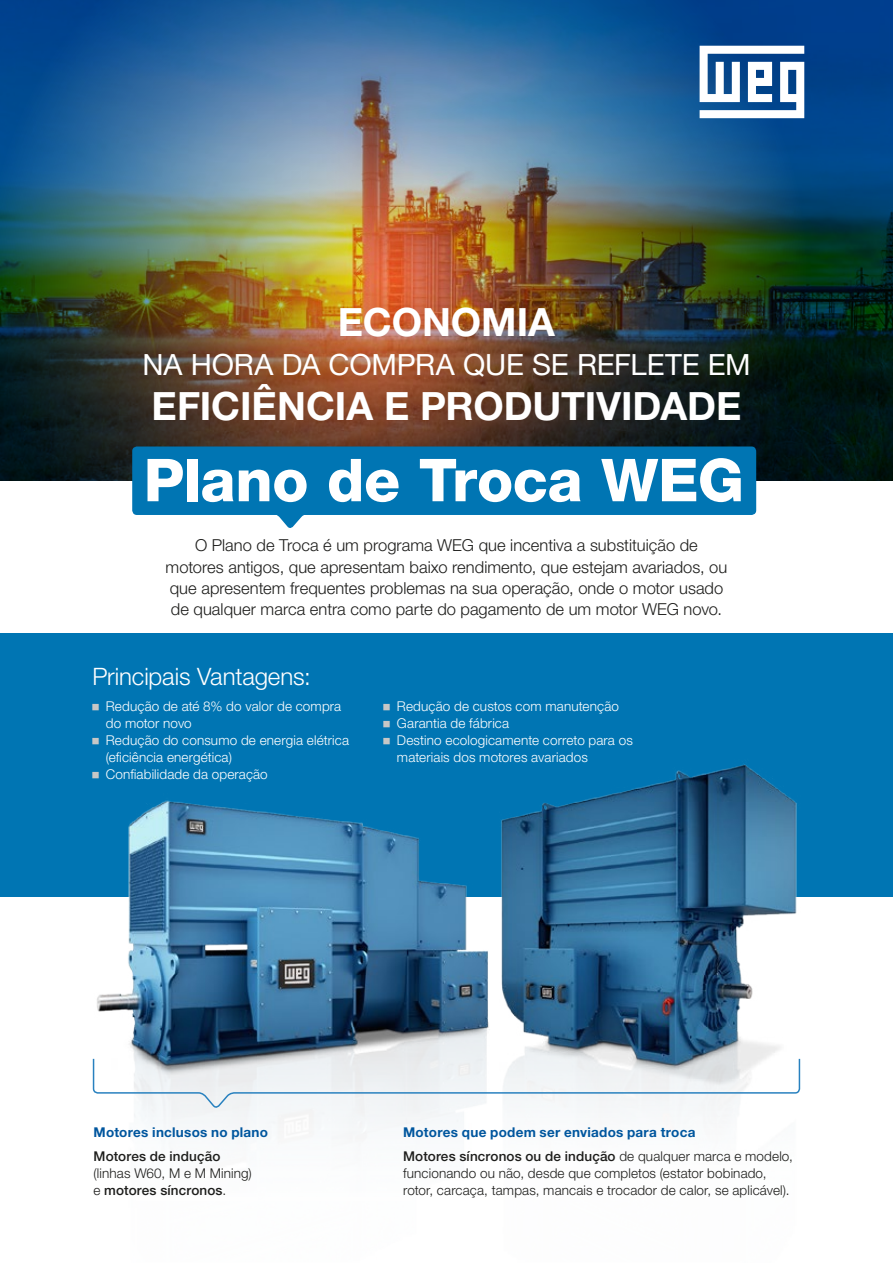
<style>
.page{position:relative;width:893px;height:1263px;background:#fff}
.page>*{position:absolute;margin:0;border:0;box-sizing:border-box;transform-origin:0 0}
.t1{font:800 59.25px "Helvetica Neue LT Pro";letter-spacing:-.005em;color:#fff}
.t2{font:700 39px "Helvetica Neue LT Pro";color:#fff}
.t3{font:29.25px "Helvetica Neue LT Pro";letter-spacing:-.005em;color:#fff}
.t4{font:300 24px "Helvetica Neue LT Pro";letter-spacing:-.005em;color:#fff}
.t5{font:300 16.5px/21.3px "Helvetica Neue LT Pro";color:#1d1d1b;text-align:center}
.t6{font:300 13.5px/17px "Helvetica Neue LT Pro";letter-spacing:.01em;color:#fff}
.t7{font:300 13.5px/17px "Helvetica Neue LT Pro";letter-spacing:.01em;color:#1d1d1b}
.t8{font:700 13.5px "Helvetica Neue LT Pro";letter-spacing:.02em;color:#00569e}
.t9{font:500 13.5px "Helvetica Neue LT Pro";letter-spacing:.01em;color:#1d1d1b}
.s1{font-weight:500}
</style>
<div class="page">
<img style="left:0;top:0;width:893px;height:480px">
<div style="left:132px;top:446px;width:624px;height:69px;background:#0075b3;border-radius:5px"></div>
<svg style="left:277px;top:515px;width:27px;height:13px"></svg>
<div style="left:0;top:634px;width:893px;height:263px;background:#0075b3"></div>
<img style="left:97px;top:764px;width:700px;height:370px">
<svg style="left:700px;top:46px;width:104px;height:72px"></svg>
<svg style="left:92px;top:1057px;width:709px;height:52px"></svg>
<svg style="left:97px;top:771px;width:2px;height:7px"></svg>
<h2 class="t2" style="left:338px;top:298px;width:219px">ECONOMIA</h2>
<h3 class="t3" style="left:142px;top:346px;width:610px">NA HORA DA COMPRA QUE SE REFLETE EM</h3>
<h2 class="t2" style="left:152px;top:381px;width:591px">EFICIÊNCIA E PRODUTIVIDADE</h2>
<h1 class="t1" style="left:144px;top:445px;width:602px">Plano de Troca WEG</h1>
<p class="t5" style="left:166px;top:534px;width:563px">O Plano de Troca é um programa WEG que incentiva a substituição de motores antigos, que apresentam baixo rendimento, que estejam avariados, ou que apresentem frequentes problemas na sua operação, onde o motor usado de qualquer marca entra como parte do pagamento de um motor WEG novo.</p>
<h3 class="t4" style="left:92px;top:661px;width:220px">Principais Vantagens:</h3>
<p class="t6" style="left:106px;top:698px;width:245px">Redução de até 8% do valor de compra do motor novo<br>Redução do consumo de energia elétrica (eficiência energética)<br>Confiabilidade da operação</p>
<p class="t6" style="left:397px;top:698px;width:237px">Redução de custos com manutenção<br>Garantia de fábrica<br>Destino ecologicamente correto para os materiais dos motores avariados</p>
<p class="t8" style="left:94px;top:1123px;width:176px">Motores inclusos no plano</p>
<p class="t8" style="left:403px;top:1123px;width:294px">Motores que podem ser enviados para troca</p>
<p class="t9" style="left:94px;top:1148px;width:128px">Motores de indução</p>
<p class="t7" style="left:94px;top:1164px;width:160px">(linhas W60, M e M Mining) e <span class="s1">motores síncronos</span>.</p>
<p class="t7" style="left:403px;top:1147px;width:391px"><span class="s1">Motores síncronos ou de indução</span> de qualquer marca e modelo, funcionando ou não, desde que completos (estator bobinado, rotor, carcaça, tampas, mancais e trocador de calor, se aplicável).</p>
</div>
